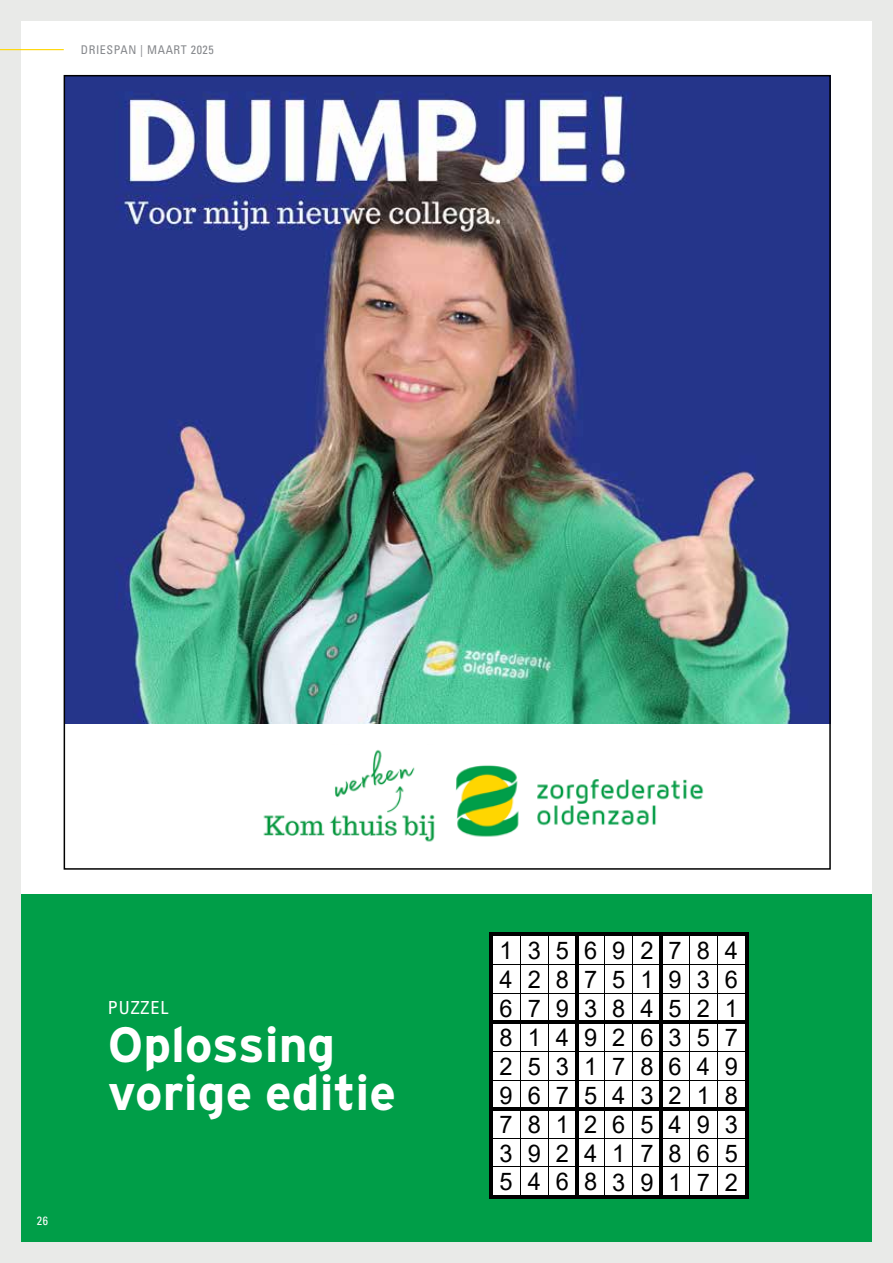
<style>
.page{position:relative;width:893px;height:1263px;background:#e9eae8}
.page>*{position:absolute;margin:0;border:0;box-sizing:border-box;transform-origin:0 0}
.t1{font:700 49.5px/48px "Interstate";color:#fff}
.t2{font:24.3px/29px "Arial";letter-spacing:.635em;color:#000;text-align:justify}
.t3{font:condensed 18px "Univers LT Std";letter-spacing:.05em;color:#fff}
.t4{font:condensed 12px "Univers LT Std";letter-spacing:.05em;color:#86888c}
.t5{font:condensed 12px "Univers LT Std";color:#fff}
</style>
<div class="page">
<div style="left:21px;top:21px;width:851px;height:1221px;background:#fff"></div>
<hr style="left:0;top:49px;width:64px;height:1px;background:#ffd600">
<div style="left:21px;top:894px;width:851px;height:348px;background:#009e48"></div>
<hr style="left:892px;top:0;width:1px;height:1263px;background:#26358c">
<div style="left:489px;top:932px;width:260px;height:267px;background:#fff"></div>
<hr style="left:489px;top:932px;width:3px;height:267px;background:#000">
<hr style="left:520px;top:935px;width:1px;height:261px;background:#000">
<hr style="left:548px;top:935px;width:1px;height:261px;background:#000">
<hr style="left:604px;top:935px;width:1px;height:261px;background:#000">
<hr style="left:633px;top:935px;width:1px;height:261px;background:#000">
<hr style="left:689px;top:935px;width:1px;height:261px;background:#000">
<hr style="left:717px;top:935px;width:1px;height:261px;background:#000">
<hr style="left:745px;top:932px;width:4px;height:267px;background:#000">
<hr style="left:489px;top:932px;width:260px;height:3px;background:#000">
<hr style="left:492px;top:964px;width:254px;height:1px;background:#000">
<hr style="left:492px;top:993px;width:254px;height:1px;background:#000">
<hr style="left:492px;top:1051px;width:254px;height:1px;background:#000">
<hr style="left:492px;top:1080px;width:254px;height:1px;background:#000">
<hr style="left:492px;top:1138px;width:254px;height:1px;background:#000">
<hr style="left:492px;top:1167px;width:254px;height:1px;background:#000">
<hr style="left:489px;top:1195px;width:260px;height:4px;background:#000">
<hr style="left:575px;top:935px;width:3px;height:29px;background:#000">
<hr style="left:659px;top:935px;width:4px;height:29px;background:#000">
<hr style="left:575px;top:964px;width:3px;height:29px;background:#000">
<hr style="left:659px;top:964px;width:4px;height:29px;background:#000">
<hr style="left:575px;top:993px;width:3px;height:29px;background:#000">
<hr style="left:659px;top:993px;width:4px;height:29px;background:#000">
<hr style="left:492px;top:1020px;width:28px;height:4px;background:#000">
<hr style="left:520px;top:1020px;width:28px;height:4px;background:#000">
<hr style="left:548px;top:1020px;width:29px;height:4px;background:#000">
<hr style="left:575px;top:1022px;width:3px;height:29px;background:#000">
<hr style="left:577px;top:1020px;width:28px;height:4px;background:#000">
<hr style="left:605px;top:1020px;width:28px;height:4px;background:#000">
<hr style="left:633px;top:1020px;width:28px;height:4px;background:#000">
<hr style="left:659px;top:1022px;width:4px;height:29px;background:#000">
<hr style="left:661px;top:1020px;width:28px;height:4px;background:#000">
<hr style="left:689px;top:1020px;width:28px;height:4px;background:#000">
<hr style="left:717px;top:1020px;width:28px;height:4px;background:#000">
<hr style="left:575px;top:1051px;width:3px;height:29px;background:#000">
<hr style="left:659px;top:1051px;width:4px;height:29px;background:#000">
<hr style="left:575px;top:1080px;width:3px;height:29px;background:#000">
<hr style="left:659px;top:1080px;width:4px;height:29px;background:#000">
<hr style="left:492px;top:1107px;width:28px;height:4px;background:#000">
<hr style="left:520px;top:1107px;width:28px;height:4px;background:#000">
<hr style="left:548px;top:1107px;width:29px;height:4px;background:#000">
<hr style="left:575px;top:1109px;width:3px;height:29px;background:#000">
<hr style="left:577px;top:1107px;width:28px;height:4px;background:#000">
<hr style="left:605px;top:1107px;width:28px;height:4px;background:#000">
<hr style="left:633px;top:1107px;width:28px;height:4px;background:#000">
<hr style="left:659px;top:1109px;width:4px;height:29px;background:#000">
<hr style="left:661px;top:1107px;width:28px;height:4px;background:#000">
<hr style="left:689px;top:1107px;width:28px;height:4px;background:#000">
<hr style="left:717px;top:1107px;width:28px;height:4px;background:#000">
<hr style="left:575px;top:1138px;width:3px;height:29px;background:#000">
<hr style="left:659px;top:1138px;width:4px;height:29px;background:#000">
<hr style="left:575px;top:1167px;width:3px;height:29px;background:#000">
<hr style="left:659px;top:1167px;width:4px;height:29px;background:#000">
<img style="left:67px;top:78px;width:761px;height:646px">
<img style="left:455px;top:765px;width:249px;height:72px">
<img style="left:263px;top:749px;width:172px;height:93px">
<p class="t4" style="left:81px;top:42px;width:135px">DRIESPAN | MAART 2025</p>
<p class="t5" style="left:37px;top:1213px;width:13px">26</p>
<p class="t3" style="left:108px;top:996px;width:62px">PUZZEL</p>
<h1 class="t1" style="left:108px;top:1020px;width:290px">Oplossing vorige editie</h1>
<p class="t2" style="left:500px;top:936px;width:240px">135692784<br>428751936<br>679384521<br>814926357<br>253178649<br>967543218<br>781265493<br>392417865<br>546839172</p>
</div>
